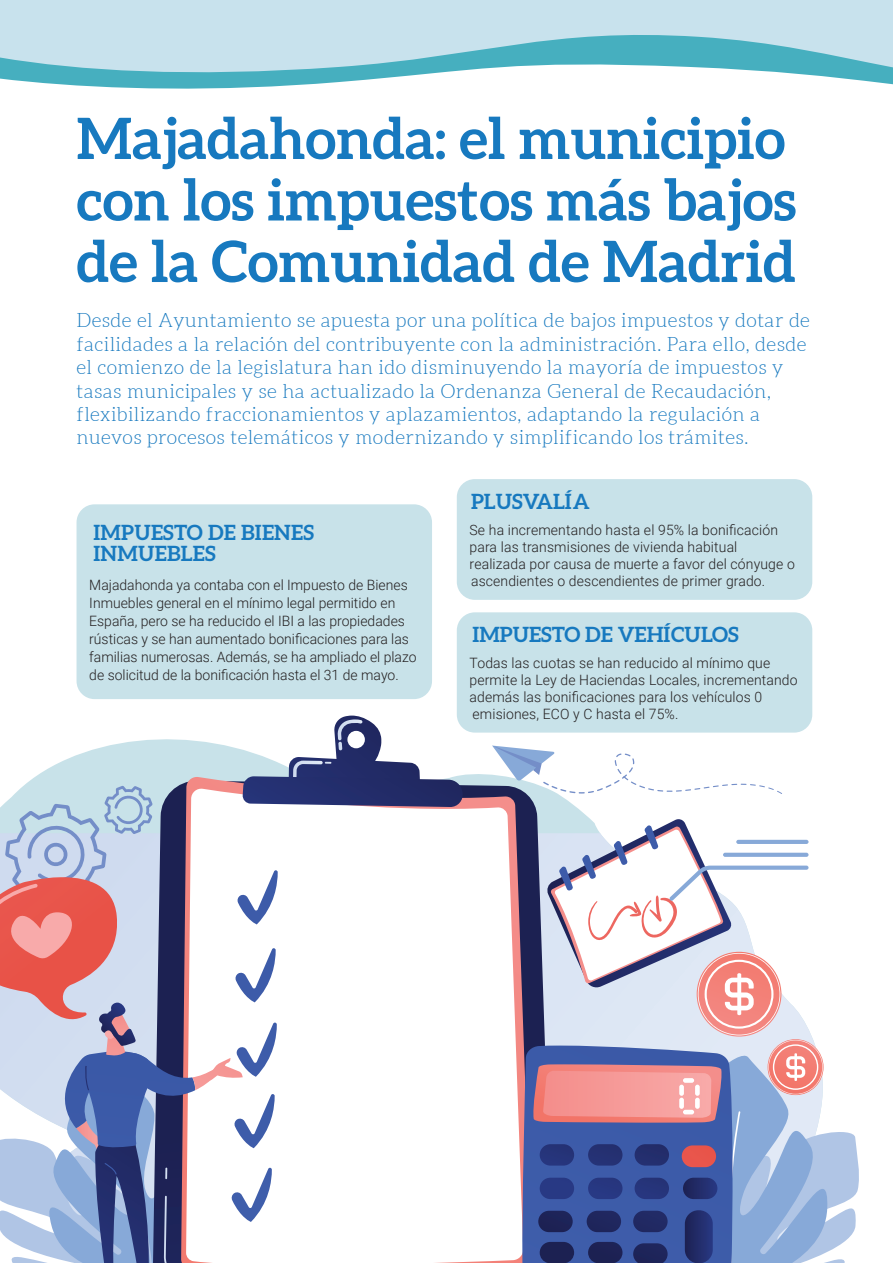
<style>
.page{position:relative;width:893px;height:1263px;background:#fff}
.page>*{position:absolute;margin:0;border:0;box-sizing:border-box;transform-origin:0 0}
.t1{font:700 57px/61.5px "Aleo";color:#1779bf}
.t2{font:700 21px/21px "Aleo";color:#1779bf}
.t3{font:300 19.5px/23.4px "Aleo";letter-spacing:.02em;color:#1779bf}
.t4{font:300 14.25px/17.1px "Roboto";letter-spacing:.01em;color:#231f20}
</style>
<div class="page">
<div style="left:77px;top:504px;width:355px;height:195px;background:#c8e2e9;border-radius:18px"></div>
<div style="left:457px;top:479px;width:355px;height:121px;background:#c8e2e9;border-radius:18px"></div>
<div style="left:457px;top:612px;width:355px;height:121px;background:#c8e2e9;border-radius:18px"></div>
<svg style="left:0;top:78px;width:893px;height:11px"></svg>
<svg style="left:0;top:0;width:893px;height:78px;fill:#c8e2ed"></svg>
<svg style="left:0;top:716px;width:859px;height:547px"></svg>
<h1 class="t1" style="left:77px;top:107px;width:721px">Majadahonda: el municipio con los impuestos más bajos de la Comunidad de Madrid</h1>
<p class="t3" style="left:76px;top:309px;width:735px">Desde el Ayuntamiento se apuesta por una política de bajos impuestos y dotar de facilidades a la relación del contribuyente con la administración. Para ello, desde el comienzo de la legislatura han ido disminuyendo la mayoría de impuestos y tasas municipales y se ha actualizado la Ordenanza General de Recaudación, flexibilizando fraccionamientos y aplazamientos, adaptando la regulación a nuevos procesos telemáticos y modernizando y simplificando los trámites.</p>
<h2 class="t2" style="left:94px;top:521px;width:222px">IMPUESTO DE BIENES<br>INMUEBLES</h2>
<p class="t4" style="left:89px;top:575px;width:329px;line-height:18px">Majadahonda ya contaba con el Impuesto de Bienes Inmuebles general en el mínimo legal permitido en España, pero se ha reducido el IBI a las propiedades rústicas y se han aumentado bonificaciones para las familias numerosas. Además, se ha ampliado el plazo de solicitud de la bonificación hasta el 31 de mayo.</p>
<h2 class="t2" style="left:471px;top:491px;width:120px">PLUSVALÍA</h2>
<p class="t4" style="left:470px;top:521px;width:327px">Se ha incrementando hasta el 95% la bonificación para las transmisiones de vivienda habitual realizada por causa de muerte a favor del cónyuge o ascendientes o descendientes de primer grado.</p>
<h2 class="t2" style="left:473px;top:624px;width:268px">IMPUESTO DE VEHÍCULOS</h2>
<p class="t4" style="left:470px;top:654px;width:330px">Todas las cuotas se han reducido al mínimo que permite la Ley de Haciendas Locales, incrementando además las bonificaciones para los vehículos 0 emisiones, ECO y C hasta el 75%.</p>
</div>
